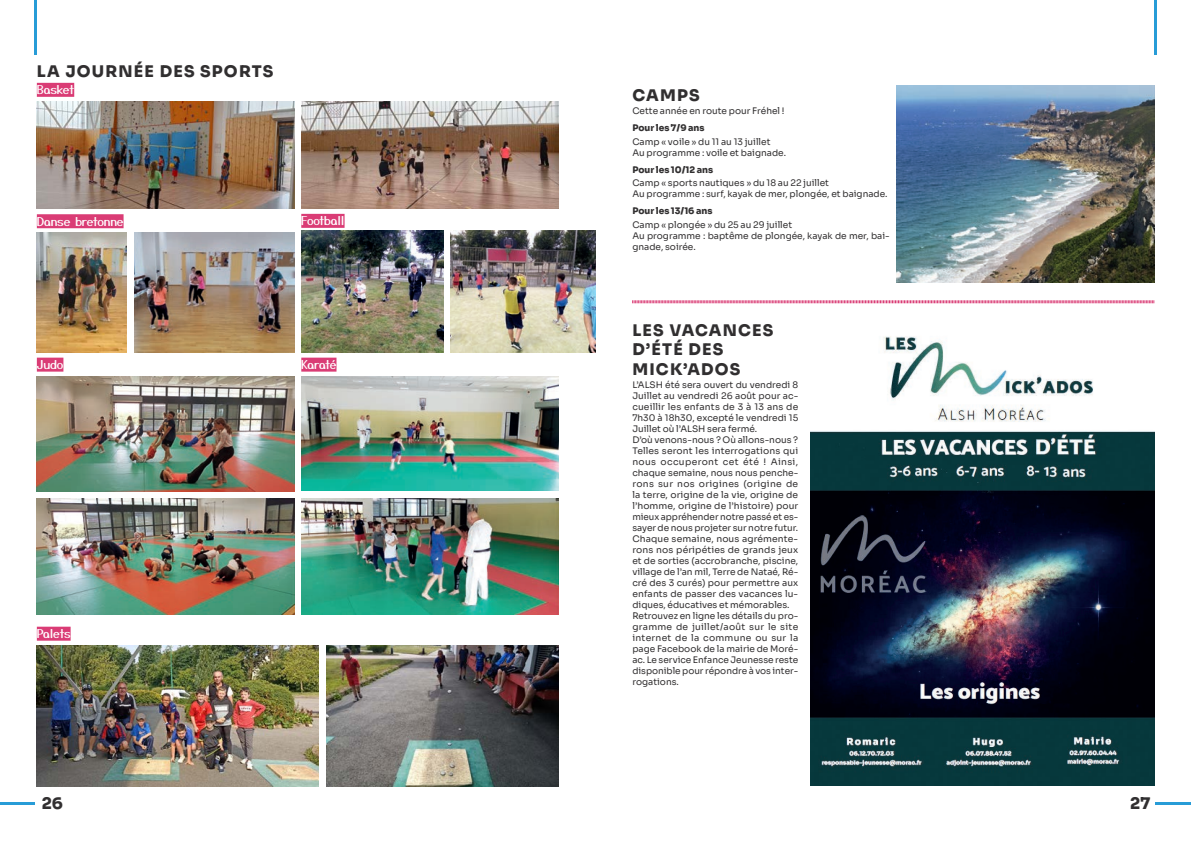
<style>
.page{position:relative;width:1191px;height:842px;background:#fff}
.page>*{position:absolute;margin:0;border:0;box-sizing:border-box;transform-origin:0 0}
.Titre{font:800 16px/19.2px "Sora";letter-spacing:.075em;color:#312f30}
.Sous_titre{font:12px "Yusei Magic";letter-spacing:-.03em;color:#fff}
.Texte_Courant{font:9px/11px "Sora";color:#312f30;text-align:justify}
.Sous_titre_1{font:800 9px "Sora";color:#312f30}
</style>
<div class="page">
<hr style="left:34px;top:0;width:3px;height:54px;background:#289cd7">
<hr style="left:0;top:802px;width:35px;height:3px;background:#289cd7">
<hr style="left:1154px;top:0;width:3px;height:54px;background:#289cd7">
<hr style="left:1155px;top:802px;width:36px;height:3px;background:#289cd7">
<img style="left:896px;top:85px;width:258px;height:198px">
<img style="left:810px;top:336px;width:344px;height:450px">
<div style="left:37px;top:83px;width:37px;height:14px;background:#da3c75"></div>
<div style="left:37px;top:214px;width:87px;height:14px;background:#da3c75"></div>
<div style="left:301px;top:214px;width:43px;height:14px;background:#da3c75"></div>
<div style="left:37px;top:358px;width:26px;height:14px;background:#da3c75"></div>
<div style="left:37px;top:627px;width:34px;height:14px;background:#da3c75"></div>
<div style="left:301px;top:358px;width:35px;height:14px;background:#da3c75"></div>
<img style="left:301px;top:101px;width:257px;height:108px">
<img style="left:37px;top:101px;width:257px;height:108px">
<img style="left:37px;top:233px;width:90px;height:120px">
<img style="left:134px;top:233px;width:160px;height:120px">
<img style="left:301px;top:231px;width:142px;height:122px">
<img style="left:450px;top:231px;width:145px;height:122px">
<img style="left:37px;top:376px;width:257px;height:116px">
<img style="left:37px;top:499px;width:257px;height:116px">
<img style="left:301px;top:376px;width:257px;height:115px">
<img style="left:301px;top:498px;width:257px;height:117px">
<img style="left:37px;top:645px;width:282px;height:142px">
<img style="left:326px;top:645px;width:232px;height:142px">
<svg style="left:632px;top:300px;width:522px;height:4px;background:#ec9cb9"></svg>
<p class="Titre" style="left:37px;top:60px;width:238px">LA JOURNÉE DES SPORTS</p>
<p class="Sous_titre" style="left:37px;top:82px;width:39px">Basket</p>
<p class="Sous_titre" style="left:37px;top:213px;width:88px">Danse bretonne</p>
<p class="Sous_titre" style="left:301px;top:213px;width:45px">Football</p>
<p class="Sous_titre" style="left:37px;top:356px;width:28px">Judo</p>
<p class="Sous_titre" style="left:37px;top:625px;width:35px">Palets</p>
<p class="Sous_titre" style="left:301px;top:356px;width:37px">Karaté</p>
<p class="Titre" style="left:632px;top:84px;width:69px">CAMPS</p>
<p class="Texte_Courant" style="left:632px;top:105px;width:154px">Cette année en route pour Fréhel !</p>
<p class="Sous_titre_1" style="left:632px;top:120px;width:74px">Pour les 7/9 ans</p>
<p class="Texte_Courant" style="left:632px;top:135px;width:140px">Camp « voile » du 11 au 13 juillet</p>
<p class="Texte_Courant" style="left:632px;top:146px;width:155px">Au programme : voile et baignade.</p>
<p class="Sous_titre_1" style="left:632px;top:162px;width:82px">Pour les 10/12 ans</p>
<p class="Texte_Courant" style="left:632px;top:177px;width:198px">Camp « sports nautiques » du 18 au 22 juillet</p>
<p class="Texte_Courant" style="left:632px;top:188px;width:257px">Au programme : surf, kayak de mer, plongée, et baignade.</p>
<p class="Sous_titre_1" style="left:632px;top:203px;width:82px">Pour les 13/16 ans</p>
<p class="Texte_Courant" style="left:632px;top:218px;width:161px">Camp « plongée » du 25 au 29 juillet</p>
<p class="Texte_Courant" style="left:632px;top:229px;width:259px">Au programme : baptême de plongée, kayak de mer, bai&shy;gnade, soirée.</p>
<p class="Titre" style="left:632px;top:319px;width:142px">LES VACANCES<br>D’ÉTÉ DES<br>MICK’ADOS</p>
<p class="Texte_Courant" style="left:632px;top:379px;width:167px">L’ALSH été sera ouvert du vendredi 8<br>Juillet au vendredi 26 août pour ac&shy;cueillir les enfants de 3 à 13 ans de 7h30 à 18h30, excepté le vendredi 15<br>Juillet où l’ALSH sera fermé.</p>
<p class="Texte_Courant" style="left:632px;top:434px;width:167px">D’où venons-nous ? Où allons-nous ?<br>Telles seront les interrogations qui nous occuperont cet été ! Ainsi, chaque semaine, nous nous penche&shy;rons sur nos origines (origine de la terre, origine de la vie, origine de l’homme, origine de l’histoire) pour mieux appréhender notre passé et es&shy;sayer de nous projeter sur notre futur.</p>
<p class="Texte_Courant" style="left:632px;top:533px;width:167px">Chaque semaine, nous agrémente&shy;rons nos péripéties de grands jeux et de sorties (accrobranche, piscine, village de l’an mil, Terre de Nataé, Ré&shy;cré des 3 curés) pour permettre aux enfants de passer des vacances lu&shy;diques, éducatives et mémorables.</p>
<p class="Texte_Courant" style="left:632px;top:610px;width:167px">Retrouvez en ligne les détails du pro&shy;gramme de juillet/août sur le site internet de la commune ou sur la page Facebook de la mairie de Moré&shy;ac. Le service Enfance Jeunesse reste disponible pour répondre à vos inter&shy;rogations.</p>
<h1 class="Titre" style="left:42px;top:793px;width:23px">26</h1>
<h1 class="Titre" style="left:1130px;top:793px;width:22px">27</h1>
</div>
